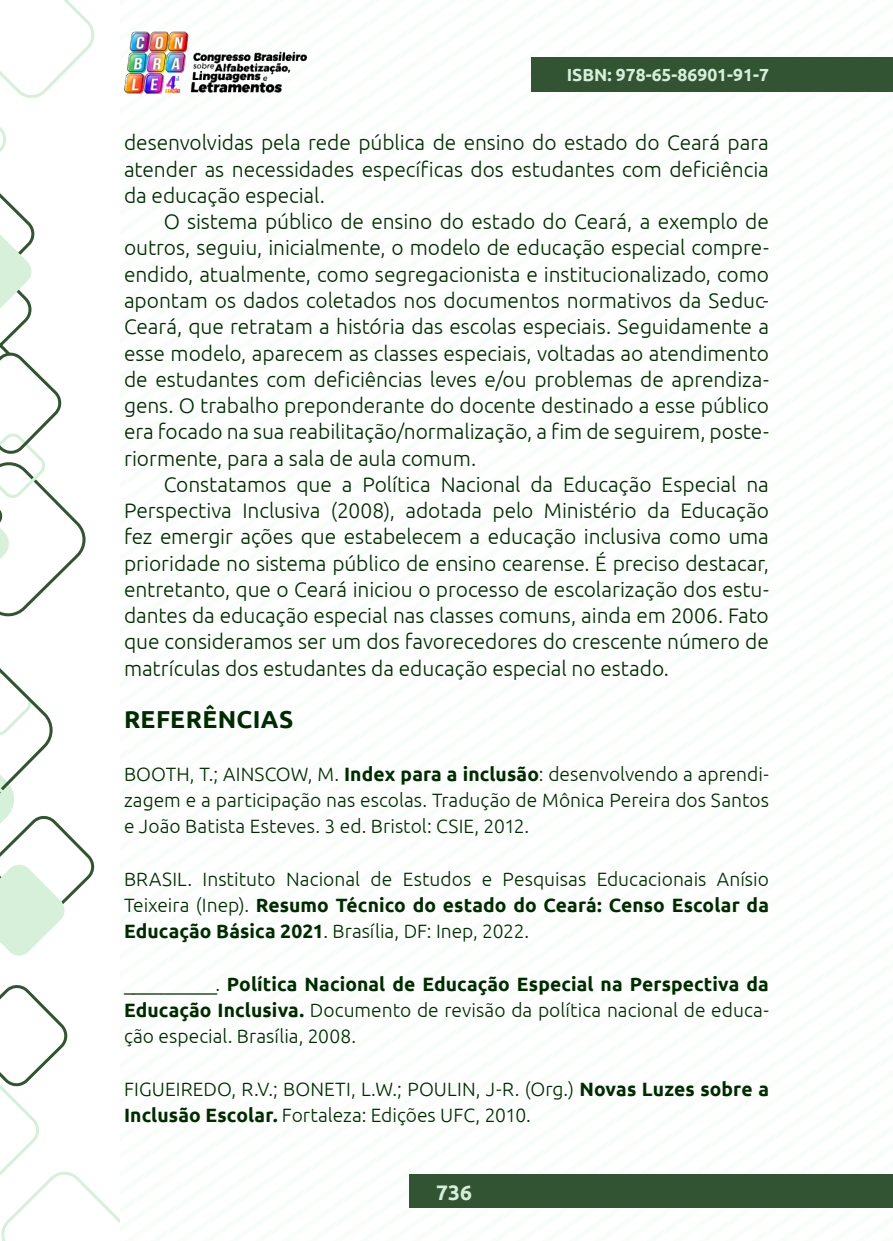
<style>
.page{position:relative;width:893px;height:1241px;background:#fff}
.page>*{position:absolute;margin:0;border:0;box-sizing:border-box;transform-origin:0 0}
._9_SUBTÍTULO{font:700 24.5px "Ubuntu";letter-spacing:.015em;color:#002b00}
._8_CORPO{font:300 21px/26.2px "Ubuntu";color:#002b00;text-align:justify}
.t1{font:700 21px "Ubuntu";color:#d6efda}
._16_REFERENCIAS{font:300 19.25px/26.2px "Ubuntu";color:#002b00;text-align:justify}
.t2{font:700 17.5px "Ubuntu";color:#d6efda}
.s1{font-weight:700}
.s2{font-weight:700;font-style:italic}
</style>
<div class="page">
<img style="left:124px;top:31px;width:182px;height:62px">
<div style="left:532px;top:57px;width:361px;height:35px;background:#335433"></div>
<div style="left:410px;top:1174px;width:483px;height:33px;background:#335433"></div>
<svg style="left:0;top:985px;width:119px;height:255px"></svg>
<svg style="left:0;top:0;width:94px;height:616px"></svg>
<svg style="left:0;top:668px;width:94px;height:288px"></svg>
<p class="t2" style="left:567px;top:64px;width:204px">ISBN: 978-65-86901-91-7</p>
<p class="_8_CORPO" style="left:124px;top:129px;width:646px">desenvolvidas pela rede pública de ensino do estado do Ceará para atender as necessidades específicas dos estudantes com deficiência da educação especial.</p>
<p class="_8_CORPO" style="left:124px;top:208px;width:646px;text-indent:40px">O sistema público de ensino do estado do Ceará, a exemplo de outros, seguiu, inicialmente, o modelo de educação especial compre&shy;endido, atualmente, como segregacionista e institucionalizado, como apontam os dados coletados nos documentos normativos da Seduc-Ceará, que retratam a história das escolas especiais. Seguidamente a esse modelo, aparecem as classes especiais, voltadas ao atendimento de estudantes com deficiências leves e/ou problemas de aprendiza&shy;gens. O trabalho preponderante do docente destinado a esse público era focado na sua reabilitação/normalização, a fim de seguirem, poste&shy;riormente, para a sala de aula comum.</p>
<p class="_8_CORPO" style="left:124px;top:470px;width:646px;text-indent:40px">Constatamos que a Política Nacional da Educação Especial na Perspectiva Inclusiva (2008), adotada pelo Ministério da Educação fez emergir ações que estabelecem a educação inclusiva como uma prioridade no sistema público de ensino cearense. É preciso destacar, entretanto, que o Ceará iniciou o processo de escolarização dos estu&shy;dantes da educação especial nas classes comuns, ainda em 2006. Fato que consideramos ser um dos favorecedores do crescente número de matrículas dos estudantes da educação especial no estado.</p>
<p class="_9_SUBTÍTULO" style="left:124px;top:704px;width:171px">REFERÊNCIAS</p>
<p class="_16_REFERENCIAS" style="left:124px;top:760px;width:646px">BOOTH, T.; AINSCOW, M. <span class="s1">Index para a inclusão</span>: desenvolvendo a aprendi&shy;zagem e a participação nas escolas. Tradução de Mônica Pereira dos Santos e João Batista Esteves. 3 ed. Bristol: CSIE, 2012.</p>
<p class="_16_REFERENCIAS" style="left:124px;top:865px;width:646px">BRASIL. Instituto Nacional de Estudos e Pesquisas Educacionais Anísio Teixeira (Inep). <span class="s1">Resumo Técnico do estado do Ceará: Censo Escolar da Educação Básica 2021</span>. Brasília, DF: Inep, 2022.</p>
<p class="_16_REFERENCIAS" style="left:124px;top:970px;width:646px">__________. <span class="s1">Política Nacional de Educação Especial na Perspectiva da Educação Inclusiva.</span> Documento de revisão da política nacional de educa&shy;ção especial. Brasília, 2008.</p>
<p class="_16_REFERENCIAS" style="left:124px;top:1075px;width:646px">FIGUEIREDO, R.V.; BONETI, L.W.; POULIN, J-R. (Org.) <span class="s1">Novas Luzes sobre a<br>Inclusão Escolar</span><span class="s2">.</span> Fortaleza: Edições UFC, 2010.</p>
<p class="t1" style="left:436px;top:1178px;width:37px">736</p>
</div>
